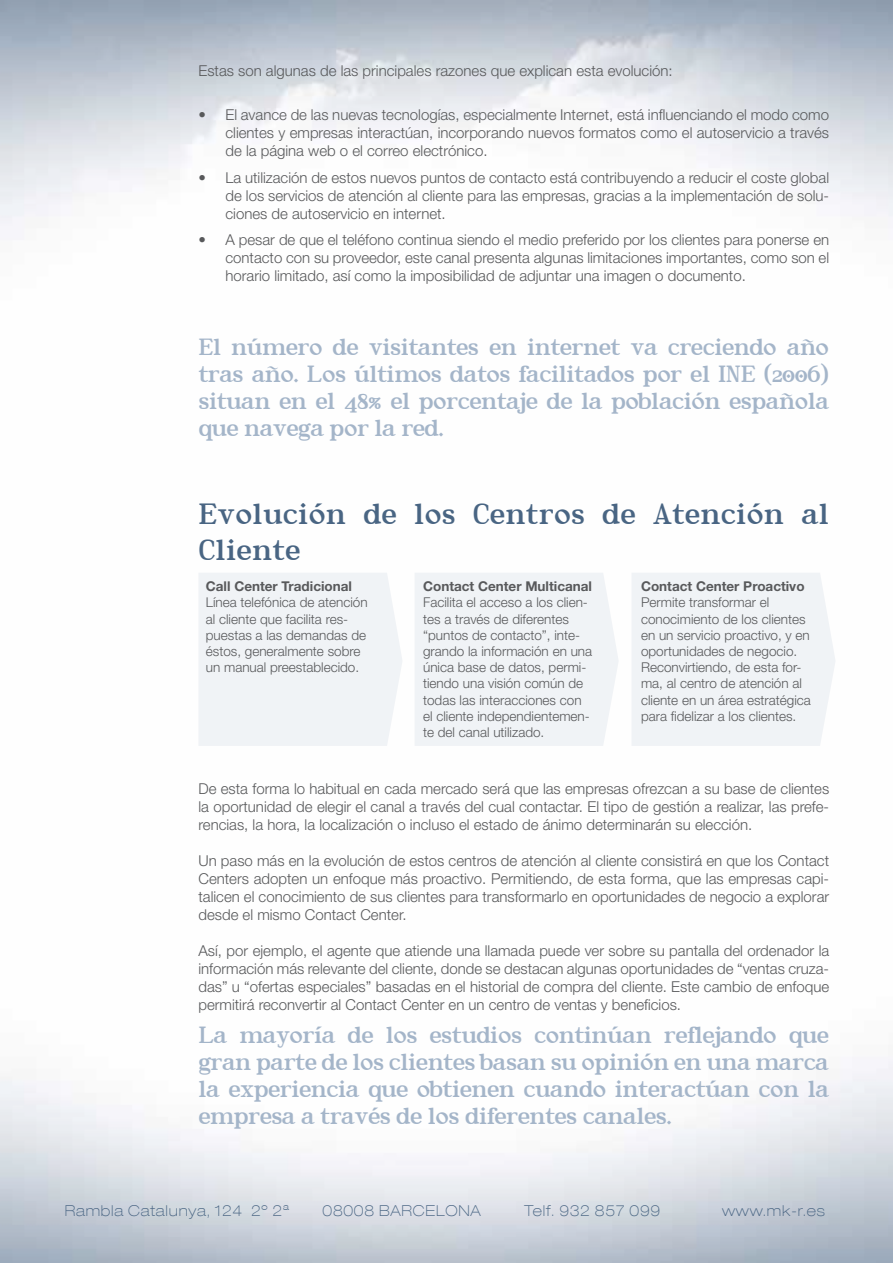
<style>
.page{position:relative;width:893px;height:1263px;background:#fff}
.page>*{position:absolute;margin:0;border:0;box-sizing:border-box;transform-origin:0 0}
.t1{font:30px/36px "River Avenue";letter-spacing:.01em;color:#496583}
.t2{font:24px/27px "River Avenue";letter-spacing:-.02em;color:#a4b5c9;text-align:justify}
.t3{font:300 15px/18px "Helvetica Neue";color:#58595b;text-align:justify}
.t4{font:100 expanded 15px "Helvetica 33";letter-spacing:.05em;color:#496583}
.t5{font:300 13.5px/16.2px "Helvetica Neue";color:#58595b}
.t6{font:700 13.5px "Helvetica Neue";color:#58595b}
</style>
<div class="page">
<div style="left:415px;top:573px;width:204px;height:173px;background:#f0f3f6"></div>
<div style="left:198px;top:573px;width:205px;height:173px;background:#f0f3f6"></div>
<div style="left:631px;top:573px;width:205px;height:173px;background:#f0f3f6"></div>
<p class="t3" style="left:198px;top:61px;width:476px">Estas son algunas de las principales razones que explican esta evolución:</p>
<p class="t3" style="left:225px;top:105px;width:605px;text-indent:-27px">• El avance de las nuevas tecnologías, especialmente Internet, está influenciando el modo como clientes y empresas interactúan, incorporando nuevos formatos como el autoservicio a través de la página web o el correo electrónico.</p>
<p class="t3" style="left:225px;top:168px;width:605px;text-indent:-27px">• La utilización de estos nuevos puntos de contacto está contribuyendo a reducir el coste global de los servicios de atención al cliente para las empresas, gracias a la implementación de solu&shy;ciones de autoservicio en internet.</p>
<p class="t3" style="left:225px;top:230px;width:605px;text-indent:-27px">• A pesar de que el teléfono continua siendo el medio preferido por los clientes para ponerse en contacto con su proveedor, este canal presenta algunas limitaciones importantes, como son el horario limitado, así como la imposibilidad de adjuntar una imagen o documento.</p>
<h2 class="t2" style="left:198px;top:333px;width:632px">El número de visitantes en internet va creciendo año tras año. Los últimos datos facilitados por el INE (2006) situan en el 48% el porcentaje de la población española que navega por la red.</h2>
<h1 class="t1" style="left:198px;top:495px;width:632px">Evolución de los Centros de Atención al<br>Cliente</h1>
<p class="t6" style="left:206px;top:578px;width:148px">Call Center Tradicional</p>
<p class="t5" style="left:206px;top:594px;width:163px">Línea telefónica de atención al cliente que facilita res&shy;puestas a las demandas de éstos, generalmente sobre un manual preestablecido.</p>
<p class="t6" style="left:423px;top:578px;width:170px">Contact Center Multicanal</p>
<p class="t5" style="left:423px;top:594px;width:171px">Facilita el acceso a los clien&shy;tes a través de diferentes “puntos de contacto”, inte&shy;grando la información en una única base de datos, permi&shy;tiendo una visión común de todas las interacciones con el cliente independientemen&shy;te del canal utilizado.</p>
<p class="t6" style="left:641px;top:578px;width:165px">Contact Center Proactivo</p>
<p class="t5" style="left:641px;top:594px;width:171px">Permite transformar el conocimiento de los clientes en un servicio proactivo, y en oportunidades de negocio.<br>Reconvirtiendo, de esta for&shy;ma, al centro de atención al cliente en un área estratégica para fidelizar a los clientes.</p>
<p class="t3" style="left:198px;top:779px;width:632px">De esta forma lo habitual en cada mercado será que las empresas ofrezcan a su base de clientes la oportunidad de elegir el canal a través del cual contactar. El tipo de gestión a realizar, las prefe&shy;rencias, la hora, la localización o incluso el estado de ánimo determinarán su elección.</p>
<p class="t3" style="left:198px;top:851px;width:632px">Un paso más en la evolución de estos centros de atención al cliente consistirá en que los Contact Centers adopten un enfoque más proactivo. Permitiendo, de esta forma, que las empresas capi&shy;talicen el conocimiento de sus clientes para transformarlo en oportunidades de negocio a explorar desde el mismo Contact Center.</p>
<p class="t3" style="left:198px;top:941px;width:632px">Así, por ejemplo, el agente que atiende una llamada puede ver sobre su pantalla del ordenador la información más relevante del cliente, donde se destacan algunas oportunidades de “ventas cruza&shy;das” u “ofertas especiales” basadas en el historial de compra del cliente. Este cambio de enfoque permitirá reconvertir al Contact Center en un centro de ventas y beneficios.</p>
<h2 class="t2" style="left:198px;top:1021px;width:632px">La mayoría de los estudios continúan reflejando que gran parte de los clientes basan su opinión en una marca la experiencia que obtienen cuando interactúan con la empresa a través de los diferentes canales.</h2>
<p class="t4" style="left:65px;top:1202px;width:226px">Rambla Catalunya, 124 2º 2ª</p>
<p class="t4" style="left:323px;top:1202px;width:160px">08008 BARCELONA</p>
<p class="t4" style="left:525px;top:1202px;width:137px">Telf. 932 857 099</p>
<p class="t4" style="left:722px;top:1202px;width:104px">www.mk-r.es</p>
</div>
